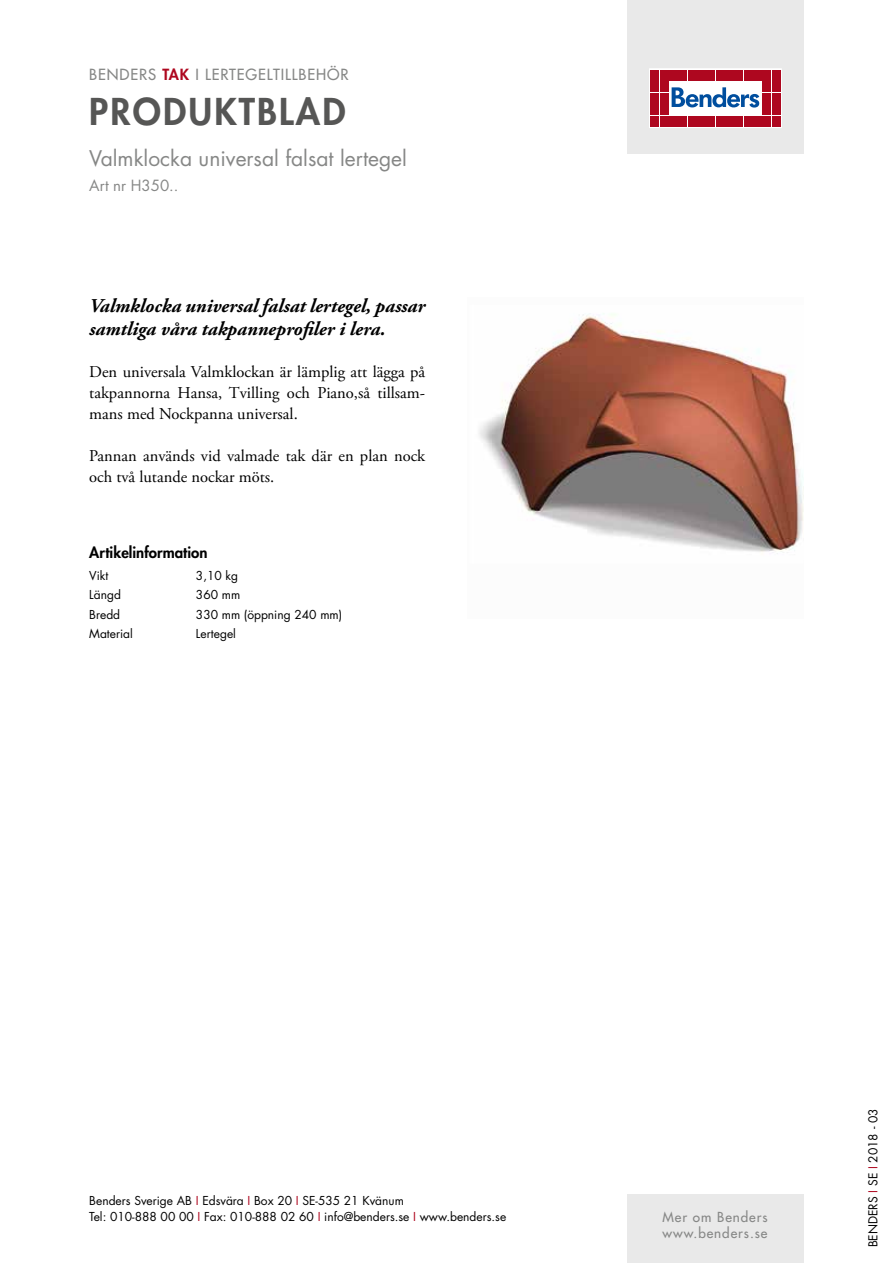
<style>
.page{position:relative;width:893px;height:1263px;background:#fff}
.page>*{position:absolute;margin:0;border:0;box-sizing:border-box;transform-origin:0 0}
.t1{font:800 36px "Futura Std";letter-spacing:.06em;color:#565655}
.t2{font:21px "Futura Std";color:#868786}
.t3{font:italic 700 19.5px/23.4px "Adobe Garamond Pro";color:#000}
.t4{font:16.5px/21px "Adobe Garamond Pro";color:#000;text-align:justify}
.t5{font:500 15px "Futura Std";letter-spacing:.06em;color:#868786}
.t6{font:800 15px "Futura Std";color:#000}
.t7{font:15px "Futura Std";color:#868786}
.t8{font:500 13.5px/16.2px "Futura Std";letter-spacing:.07em;color:#868786}
.t9{font:12px/16.5px "Futura Std";color:#000}
.s1{font-weight:800;color:#ae071f}
.s2{color:#ae071f}
</style>
<div class="page">
<div style="left:627px;top:0;width:177px;height:153px;background:#e9e9e9"></div>
<svg style="left:649px;top:69px;width:132px;height:59px;background:#eac2c8"></svg>
<div style="left:651px;top:70px;width:8px;height:10px;background:#ae071f"></div>
<div style="left:660px;top:70px;width:8px;height:10px;background:#ae071f"></div>
<div style="left:651px;top:81px;width:8px;height:11px;background:#ae071f"></div>
<div style="left:660px;top:81px;width:8px;height:11px;background:#ae071f"></div>
<div style="left:651px;top:93px;width:8px;height:10px;background:#ae071f"></div>
<div style="left:660px;top:93px;width:8px;height:10px;background:#ae071f"></div>
<div style="left:651px;top:104px;width:8px;height:11px;background:#ae071f"></div>
<div style="left:660px;top:104px;width:8px;height:11px;background:#ae071f"></div>
<div style="left:651px;top:116px;width:8px;height:10px;background:#ae071f"></div>
<div style="left:660px;top:116px;width:8px;height:10px;background:#ae071f"></div>
<div style="left:669px;top:70px;width:8px;height:10px;background:#ae071f"></div>
<div style="left:679px;top:70px;width:8px;height:10px;background:#ae071f"></div>
<div style="left:688px;top:70px;width:8px;height:10px;background:#ae071f"></div>
<div style="left:697px;top:70px;width:9px;height:10px;background:#ae071f"></div>
<div style="left:707px;top:70px;width:8px;height:10px;background:#ae071f"></div>
<div style="left:716px;top:70px;width:8px;height:10px;background:#ae071f"></div>
<div style="left:725px;top:70px;width:9px;height:10px;background:#ae071f"></div>
<div style="left:735px;top:70px;width:8px;height:10px;background:#ae071f"></div>
<div style="left:744px;top:70px;width:8px;height:10px;background:#ae071f"></div>
<div style="left:753px;top:70px;width:9px;height:10px;background:#ae071f"></div>
<div style="left:669px;top:116px;width:8px;height:10px;background:#ae071f"></div>
<div style="left:679px;top:116px;width:8px;height:10px;background:#ae071f"></div>
<div style="left:688px;top:116px;width:8px;height:10px;background:#ae071f"></div>
<div style="left:697px;top:116px;width:9px;height:10px;background:#ae071f"></div>
<div style="left:707px;top:116px;width:8px;height:10px;background:#ae071f"></div>
<div style="left:716px;top:116px;width:8px;height:10px;background:#ae071f"></div>
<div style="left:725px;top:116px;width:9px;height:10px;background:#ae071f"></div>
<div style="left:735px;top:116px;width:8px;height:10px;background:#ae071f"></div>
<div style="left:744px;top:116px;width:8px;height:10px;background:#ae071f"></div>
<div style="left:753px;top:116px;width:9px;height:10px;background:#ae071f"></div>
<div style="left:763px;top:70px;width:8px;height:10px;background:#ae071f"></div>
<div style="left:772px;top:70px;width:8px;height:10px;background:#ae071f"></div>
<div style="left:763px;top:81px;width:8px;height:11px;background:#ae071f"></div>
<div style="left:772px;top:81px;width:8px;height:11px;background:#ae071f"></div>
<div style="left:763px;top:93px;width:8px;height:10px;background:#ae071f"></div>
<div style="left:772px;top:93px;width:8px;height:10px;background:#ae071f"></div>
<div style="left:763px;top:104px;width:8px;height:11px;background:#ae071f"></div>
<div style="left:772px;top:104px;width:8px;height:11px;background:#ae071f"></div>
<div style="left:763px;top:116px;width:8px;height:10px;background:#ae071f"></div>
<div style="left:772px;top:116px;width:8px;height:10px;background:#ae071f"></div>
<svg style="left:672px;top:87px;width:87px;height:21px;background:#8fb1d4"></svg>
<div style="left:627px;top:1195px;width:177px;height:68px;background:#e9e9e9"></div>
<img style="left:479px;top:314px;width:325px;height:240px">
<p class="t5" style="left:89px;top:65px;width:261px">BENDERS <span class="s1">TAK</span> I LERTEGELTILLBEHÖR</p>
<h1 class="t1" style="left:89px;top:89px;width:258px">PRODUKTBLAD</h1>
<h2 class="t2" style="left:89px;top:145px;width:319px">Valmklocka universal falsat lertegel</h2>
<p class="t7" style="left:89px;top:176px;width:91px">Art nr H350..</p>
<h3 class="t3" style="left:89px;top:294px;width:337px">Valmklocka universal falsat lertegel, passar samtliga våra takpanneprofiler i lera.</h3>
<h3 class="t4" style="left:89px;top:362px;width:337px">Den universala Valmklockan är lämplig att lägga på takpannorna Hansa, Tvilling och Piano,så tillsam&shy;mans med Nockpanna universal.</h3>
<h3 class="t4" style="left:89px;top:446px;width:337px">Pannan används vid valmade tak där en plan nock och två lutande nockar möts.</h3>
<p class="t6" style="left:89px;top:543px;width:120px">Artikelinformation</p>
<p class="t9" style="left:89px;top:568px;width:21px">Vikt</p>
<p class="t9" style="left:196px;top:568px;width:44px">3,10 kg</p>
<p class="t9" style="left:89px;top:587px;width:33px">Längd</p>
<p class="t9" style="left:196px;top:587px;width:46px">360 mm</p>
<p class="t9" style="left:89px;top:606px;width:32px">Bredd</p>
<p class="t9" style="left:196px;top:606px;width:148px">330 mm (öppning 240 mm)</p>
<p class="t9" style="left:89px;top:625px;width:45px">Material</p>
<p class="t9" style="left:196px;top:625px;width:42px">Lertegel</p>
<p class="t9" style="left:89px;top:1192px;width:418px">Benders Sverige AB <span class="s2">I</span> Edsvära <span class="s2">I</span> Box 20 <span class="s2">I</span> SE-535 21 Kvänum<br>Tel: 010-888 00 00 <span class="s2">I</span> Fax: 010-888 02 60 <span class="s2">I</span> info@benders.se <span class="s2">I</span> www.benders.se</p>
<p class="t8" style="left:662px;top:1209px;width:107px">Mer om Benders www.benders.se</p>
<p class="t9" style="left:865px;top:1247px;width:140px;rotate:-90deg">BENDERS <span class="s2">I</span> SE <span class="s2">I</span> 2018 - 03</p>
</div>
